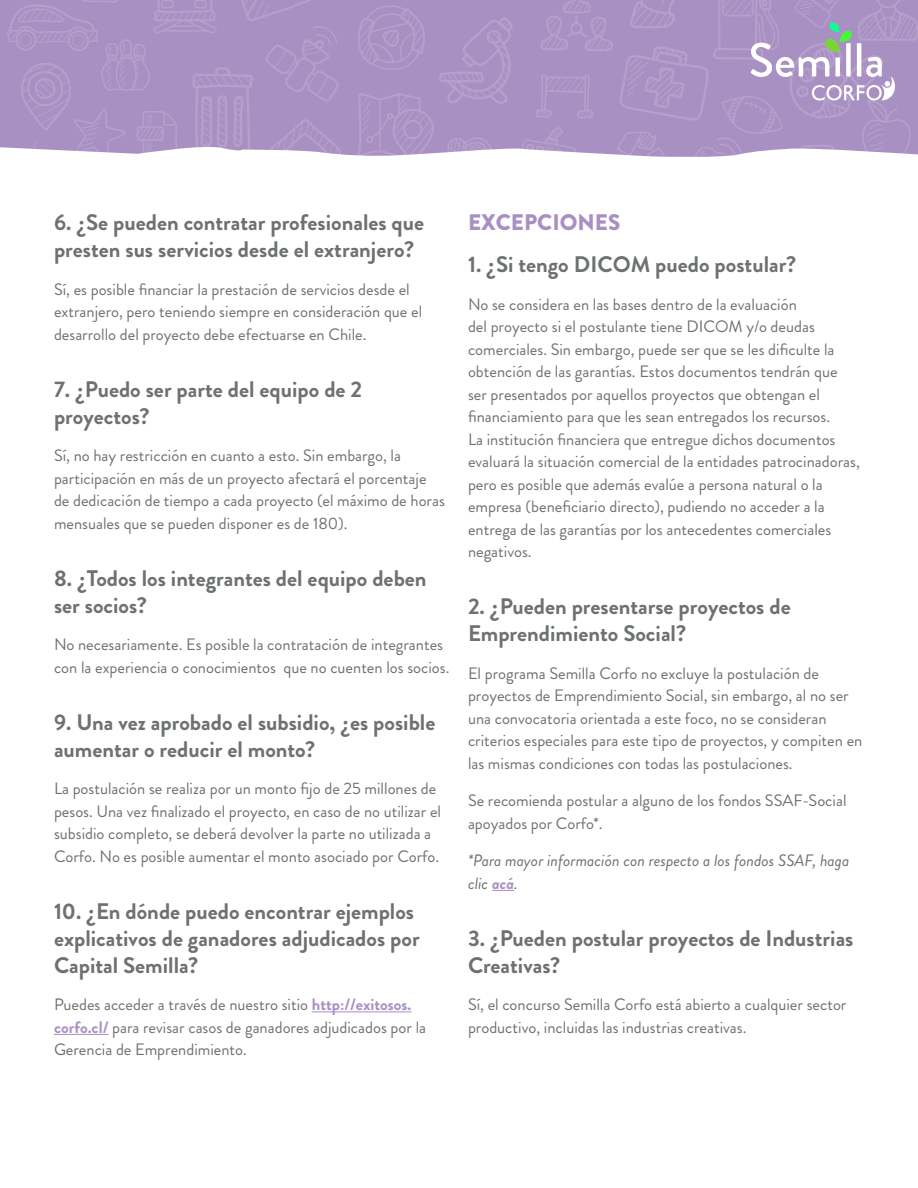
<style>
.page{position:relative;width:918px;height:1188px;background:#fff}
.page>*{position:absolute;margin:0;border:0;box-sizing:border-box;transform-origin:0 0}
.t1{font:700 22.5px/27px "Brandon Grotesque";color:#6e7171}
.t2{font:900 22.5px "Brandon Grotesque";color:#a990c3}
.t3{font:16.5px/22.5px "Brandon Grotesque";color:#6e7171}
.t4{font:italic 16.5px/22.5px "Brandon Grotesque";color:#6e7171}
.s1{font-weight:700;color:#a990c3}
</style>
<div class="page">
<svg style="left:0;top:0;width:348px;height:155px;background:#ad95c5"></svg>
<svg style="left:357px;top:0;width:561px;height:157px;background:#ad96c6"></svg>
<hr style="left:312px;top:1011px;width:99px;height:1px;background:#a990c3">
<hr style="left:54px;top:1034px;width:54px;height:1px;background:#a990c3">
<svg style="left:492px;top:890px;width:22px;height:1px"></svg>
<h1 class="t1" style="left:54px;top:209px;width:372px">6. ¿Se pueden contratar profesionales que presten sus servicios desde el extranjero?</h1>
<p class="t3" style="left:54px;top:278px;width:370px">Sí, es posible financiar la prestación de servicios desde el extranjero, pero teniendo siempre en consideración que el desarrollo del proyecto debe efectuarse en Chile.</p>
<h1 class="t1" style="left:54px;top:376px;width:310px">7. ¿Puedo ser parte del equipo de 2 proyectos?</h1>
<p class="t3" style="left:54px;top:445px;width:392px">Sí, no hay restricción en cuanto a esto. Sin embargo, la participación en más de un proyecto afectará el porcentaje de dedicación de tiempo a cada proyecto (el máximo de horas mensuales que se pueden disponer es de 180).</p>
<h1 class="t1" style="left:54px;top:565px;width:374px">8. ¿Todos los integrantes del equipo deben ser socios?</h1>
<p class="t3" style="left:54px;top:634px;width:397px">No necesariamente. Es posible la contratación de integrantes con la experiencia o conocimientos que no cuenten los socios.</p>
<h1 class="t1" style="left:54px;top:709px;width:383px">9. Una vez aprobado el subsidio, ¿es posible aumentar o reducir el monto?</h1>
<p class="t3" style="left:54px;top:778px;width:389px">La postulación se realiza por un monto fijo de 25 millones de pesos. Una vez finalizado el proyecto, en caso de no utilizar el subsidio completo, se deberá devolver la parte no utilizada a Corfo. No es posible aumentar el monto asociado por Corfo.</p>
<h1 class="t1" style="left:54px;top:898px;width:367px">10. ¿En dónde puedo encontrar ejemplos explicativos de ganadores adjudicados por<br>Capital Semilla?</h1>
<p class="t3" style="left:54px;top:994px;width:374px">Puedes acceder a través de nuestro sitio <span class="s1">http://exitosos. corfo.cl/</span> para revisar casos de ganadores adjudicados por la<br>Gerencia de Emprendimiento.</p>
<h1 class="t2" style="left:468px;top:207px;width:154px">EXCEPCIONES</h1>
<h1 class="t1" style="left:468px;top:251px;width:330px">1. ¿Si tengo DICOM puedo postular?</h1>
<p class="t3" style="left:468px;top:293px;width:393px">No se considera en las bases dentro de la evaluación<br>del proyecto si el postulante tiene DICOM y/o deudas comerciales. Sin embargo, puede ser que se les dificulte la obtención de las garantías. Estos documentos tendrán que ser presentados por aquellos proyectos que obtengan el financiamiento para que les sean entregados los recursos.<br>La institución financiera que entregue dichos documentos evaluará la situación comercial de la entidades patrocinadoras, pero es posible que además evalúe a persona natural o la empresa (beneficiario directo), pudiendo no acceder a la entrega de las garantías por los antecedentes comerciales negativos.</p>
<h1 class="t1" style="left:468px;top:593px;width:324px">2. ¿Pueden presentarse proyectos de<br>Emprendimiento Social?</h1>
<p class="t3" style="left:468px;top:662px;width:396px">El programa Semilla Corfo no excluye la postulación de proyectos de Emprendimiento Social, sin embargo, al no ser una convocatoria orientada a este foco, no se consideran criterios especiales para este tipo de proyectos, y compiten en las mismas condiciones con todas las postulaciones.</p>
<p class="t3" style="left:468px;top:790px;width:380px">Se recomienda postular a alguno de los fondos SSAF-Social apoyados por Corfo*.</p>
<p class="t4" style="left:468px;top:850px;width:383px">*Para mayor información con respecto a los fondos SSAF, haga clic <span class="s1">acá</span>.</p>
<h1 class="t1" style="left:468px;top:925px;width:387px">3. ¿Pueden postular proyectos de Industrias<br>Creativas?</h1>
<p class="t3" style="left:468px;top:994px;width:380px">Sí, el concurso Semilla Corfo está abierto a cualquier sector productivo, incluidas las industrias creativas.</p>
</div>
